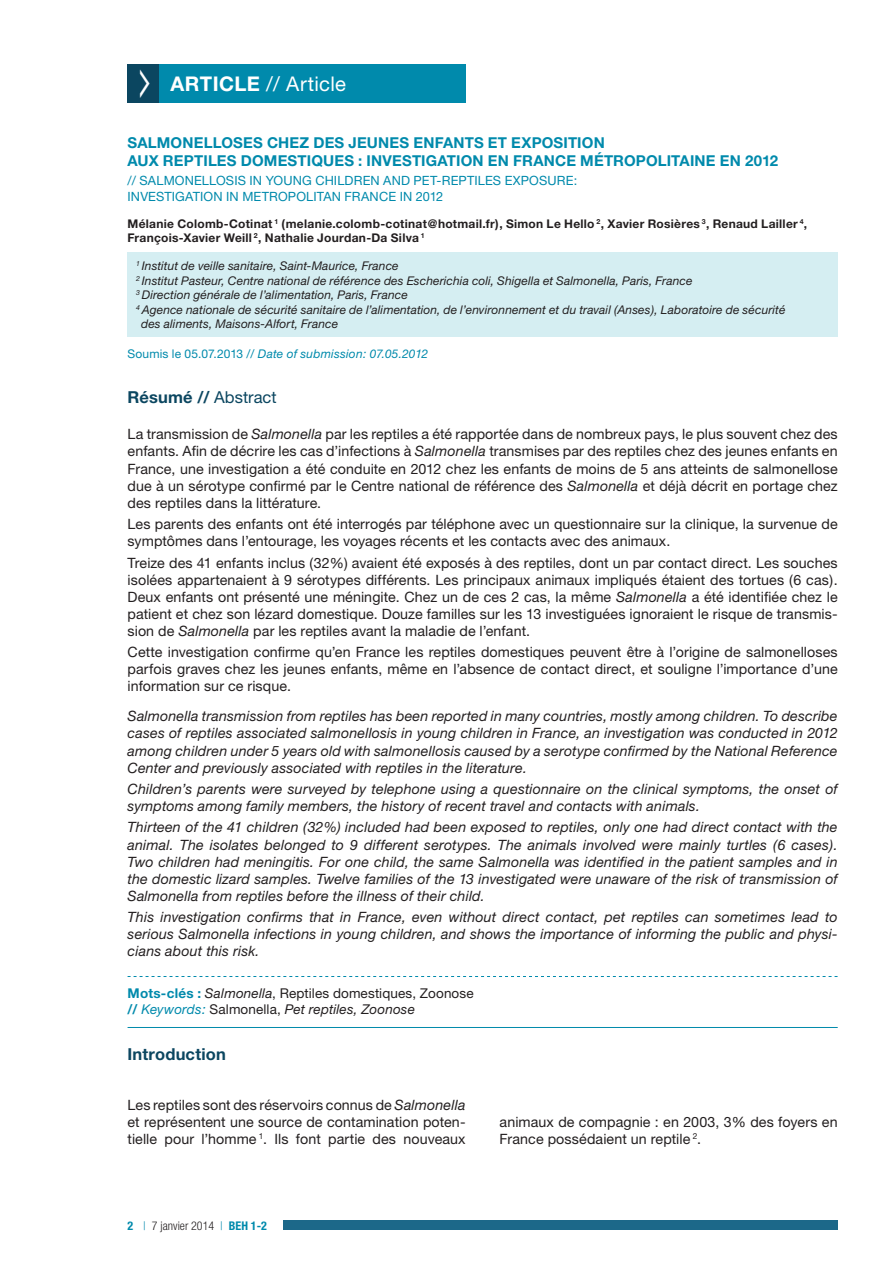
<style>
.page{position:relative;width:893px;height:1263px;background:#fff}
.page>*{position:absolute;margin:0;border:0;box-sizing:border-box;transform-origin:0 0}
.t1{font:20.25px "Helvetica Neue";color:#fff}
.t2{font:700 20.25px "Helvetica Neue";color:#fff}
.t3{font:700 16.5px "Helvetica Neue";letter-spacing:.01em;color:#0b4660}
.t4{font:700 15px "Helvetica Neue";letter-spacing:.01em;color:#008aac}
.t5{font:14.25px/17.1px "Helvetica Neue";letter-spacing:.01em;color:#231f20;text-align:justify}
.t6{font:italic 14.25px/17.1px "Helvetica Neue";letter-spacing:.01em;color:#231f20;text-align:justify}
.t7{font:13.5px/16.2px "Helvetica Neue";letter-spacing:.01em;color:#231f20}
.t8{font:12.75px/15.3px "Helvetica Neue";letter-spacing:.01em;color:#008aac}
.t9{font:italic 12px "Helvetica Neue";letter-spacing:.01em;color:#231f20}
.t10{font:700 12px/14.4px "Helvetica Neue";letter-spacing:.02em;color:#231f20}
.t11{font:italic 12px "Helvetica Neue";letter-spacing:.015em;color:#008aac}
.t12{font:300 condensed 12px "Helvetica Neue";color:#231f20}
.s1{font-style:normal}
.s2{font-weight:400}
.s3{font-style:italic}
.s4{font-weight:700;color:#008aac}
.s5{font-style:italic;color:#008aac}
.s6{color:#008aac}
</style>
<div class="page">
<div style="left:283px;top:1220px;width:555px;height:10px;background:#1c6889"></div>
<div style="left:128px;top:64px;width:34px;height:39px;background:#0b4660"></div>
<div style="left:159px;top:64px;width:307px;height:39px;background:#008aac"></div>
<div style="left:128px;top:252px;width:710px;height:85px;background:#d5eef2"></div>
<svg style="left:128px;top:976px;width:710px;height:1px"></svg>
<hr style="left:128px;top:1027px;width:710px;height:1px;background:#008aac">
<h1 class="t2" style="left:171px;top:72px;width:55px">Article</h1>
<h1 class="t1" style="left:266px;top:72px;width:81px">// Article</h1>
<p class="t4" style="left:128px;top:133px;width:22px">Salmo</p>
<p class="t4" style="left:182px;top:133px;width:22px">nelloses</p>
<p class="t4" style="left:267px;top:133px;width:275px">chez des jeunes enfants et exposi</p>
<p class="t4" style="left:568px;top:133px;width:38px">tion</p>
<p class="t4" style="left:128px;top:151px;width:41px">aux rep</p>
<p class="t4" style="left:194px;top:151px;width:19px">tiles</p>
<p class="t4" style="left:241px;top:151px;width:24px">domes</p>
<p class="t4" style="left:297px;top:151px;width:222px">tiques : investigatio n en Fra</p>
<p class="t4" style="left:544px;top:151px;width:80px">nce métropoli</p>
<p class="t4" style="left:671px;top:151px;width:109px">taine en 2012</p>
<p class="t8" style="left:128px;top:173px;width:451px">// Salmonellosis in young children and pet-reptiles exposure: investigation in metropolitan Franc e in 2012</p>
<p class="t10" style="left:128px;top:216px;width:681px">Mélanie Colomb-Cotinat <sup>1</sup> (melanie.colomb-cotinat@hotmail.fr), Simon Le Hello <sup>2</sup>, Xavier Rosières <sup>3</sup>, Renaud Lailler <sup>4</sup>,<br>François-Xavier Weill <sup>2</sup>, Nathalie Jourdan-Da Silva <sup>1</sup></p>
<p class="t9" style="left:136px;top:259px;width:264px"><sup>1</sup> Institut de veille sanitaire, Saint-Maurice, France</p>
<p class="t9" style="left:136px;top:273px;width:558px"><sup>2</sup> Institut Pasteur, Centre national de référence des Escherichia coli, Shigella et Salmonella, Paris, France</p>
<p class="t9" style="left:136px;top:288px;width:273px"><sup>3</sup> Direction générale de l’alimentation, Paris, France</p>
<p class="t9" style="left:136px;top:302px;width:651px"><sup>4</sup> Agence nationale de sécurité sanitaire de l’alimentation, de l’environnement et du travail (Anses), Laboratoire de sécurité</p>
<p class="t9" style="left:141px;top:317px;width:198px">des aliments, Maisons-Alfort, France</p>
<p class="t11" style="left:128px;top:346px;width:302px"><span class="s1">Soumis le 05. 07. 2013 //</span> Date of submission: 07.05.2012</p>
<p class="t3" style="left:128px;top:387px;width:151px">Résumé // <span class="s2">Abstract</span></p>
<p class="t5" style="left:128px;top:425px;width:712px">La transmission de <span class="s3">Salmonella</span> par les reptiles a été rapportée dans de nombreux pays, le plus souvent chez des enfants. Afin de décrire les cas d’infections à <span class="s3">Salmonella</span> transmises par des reptiles chez des jeunes enfants en France, une investigation a été conduite en 2012 chez les enfants de moins de 5 ans atteints de salmonellose due à un sérotype confirmé par le Centre national de référence des <span class="s3">Salmonella</span> et déjà décrit en portage chez des reptiles dans la littérature.</p>
<p class="t5" style="left:128px;top:515px;width:712px">Les parents des enfants ont été interrogés par téléphone avec un questionnaire sur la clinique, la survenue de symptômes dans l’entourage, les voyages récents et les contacts avec des animaux.</p>
<p class="t5" style="left:128px;top:554px;width:712px;text-align:left">Treize des 41 enfants inclus (32%) avaient été exposés à des reptiles, dont un par contact direct. Les souches isolées appartenaient à 9 sérotypes différents. Les principaux animaux impliqués étaient des tortues (6 cas).<br>Deux enfants ont présenté une méningite. Chez un de ces 2 cas, la même <span class="s3">Salmonella</span> a été identifiée chez le patient et chez son lézard domestique. Douze familles sur les 13 investiguées ignoraient le risque de transmis&shy;sion de <span class="s3">Salmonella</span> par les reptiles avant la maladie de l’enfant.</p>
<p class="t5" style="left:128px;top:643px;width:712px">Cette investigation confirme qu’en France les reptiles domestiques peuvent être à l’origine de salmonelloses parfois graves chez les jeunes enfants, même en l’absence de contact direct, et souligne l’importance d’une information sur ce risque.</p>
<p class="t6" style="left:128px;top:707px;width:712px">Salmonella transmission from reptiles has been reported in many countries, mostly among children. To describe cases of reptiles associated salmonellosis in young children in France, an investigation was conducted in 2012 among children under 5 years old with salmonellosis caused by a serotype confirmed by the National Reference Center and previously associated with reptiles in the literature.</p>
<p class="t6" style="left:128px;top:780px;width:712px">Children’s parents were surveyed by telephone using a questionnaire on the clinical symptoms, the onset of symptoms among family members, the history of recent travel and contacts with animals.</p>
<p class="t6" style="left:128px;top:818px;width:712px">Thirteen of the 41 children (32%) included had been exposed to reptiles, only one had direct contact with the animal. The isolates belonged to 9 different serotypes. The animals involved were mainly turtles (6 cases).<br>Two children had meningitis. For one child, the same Salmonella was identified in the patient samples and in the domestic lizard samples. Twelve families of the 13 investigated were unaware of the risk of transmission of Salmonella from reptiles before the illness of their child.</p>
<p class="t6" style="left:128px;top:908px;width:712px">This investigation confirms that in France, even without direct contact, pet reptiles can sometimes lead to serious Salmonella infections in young children, and shows the importance of informing the public and physi&shy;cians about this risk.</p>
<p class="t7" style="left:128px;top:985px;width:348px"><span class="s4">Mots-clés :</span> <span class="s3">Salmonella</span>, Reptiles domestiques, Zoonose <span class="s4">//</span> <span class="s5">Keywords:</span> Salmonella, <span class="s3">Pet reptiles, Zoonose</span></p>
<p class="t3" style="left:128px;top:1043px;width:100px">Introduction</p>
<p class="t5" style="left:128px;top:1096px;width:340px">Les reptiles sont des réservoirs connus de <span class="s3">Salmonella </span>et représentent une source de contamination poten&shy;tielle pour l’homme <sup>1</sup>. I ls font partie des nouveaux</p>
<p class="t5" style="left:500px;top:1113px;width:339px">animaux de compagnie : en 2003, 3% des foyers en<br>France possédaient un reptile <sup>2</sup>.</p>
<p class="t12" style="left:128px;top:1219px;width:141px"><span class="s4">2</span> <span class="s6">|</span> 7 janvier 2014 <span class="s6">|</span> <span class="s4">BEH 1-2</span></p>
</div>
